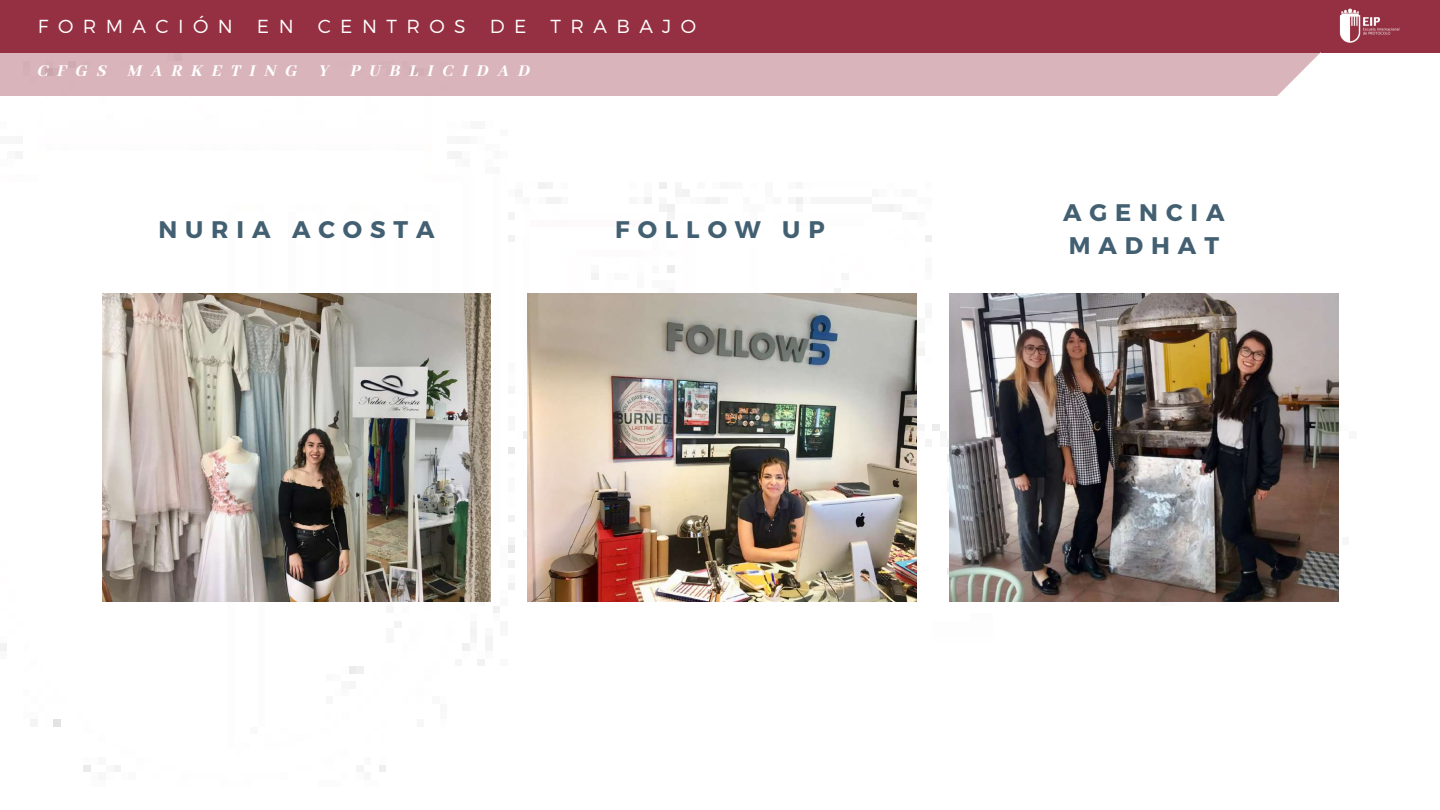
<style>
.page{position:relative;width:1440px;height:810px;background:#fff}
.page>*{position:absolute;margin:0;border:0;box-sizing:border-box;transform-origin:0 0}
.t1{font:700 24px/33px "Montserrat";letter-spacing:.33em;color:#426072}
.t2{font:300 18.9px "Montserrat";letter-spacing:.5em;color:#fff}
.t3{font:18px "CA Generated";letter-spacing:.5em;color:#fff}
</style>
<div class="page">
<img style="left:0;top:52px;width:1440px;height:720px">
<div style="left:0;top:44px;width:1321px;height:52px;background:#d9b5bb"></div>
<div style="left:0;top:0;width:1440px;height:52px;background:#953042"></div>
<img style="left:102px;top:293px;width:389px;height:308px">
<img style="left:1339px;top:8px;width:61px;height:35px">
<img style="left:528px;top:293px;width:388px;height:308px">
<img style="left:950px;top:293px;width:388px;height:308px">
<svg style="left:1226px;top:52px;width:95px;height:95px"></svg>
<p class="t2" style="left:38px;top:14px;width:196px">FORMACIÓN</p>
<p class="t2" style="left:257px;top:14px;width:38px">E N</p>
<p class="t2" style="left:318px;top:14px;width:150px">CENTROS</p>
<p class="t2" style="left:490px;top:14px;width:38px">D E</p>
<p class="t2" style="left:550px;top:14px;width:147px">TRABAJO</p>
<p class="t3" style="left:38px;top:61px;width:494px">CFGS MARKETING Y PUBLICIDAD</p>
<p class="t1" style="left:158px;top:212px;width:278px">NURIA ACOSTA</p>
<p class="t1" style="left:615px;top:212px;width:211px">FOLLOW UP</p>
<p class="t1" style="left:1063px;top:195px;width:163px">AGENCIA<br>MADHAT</p>
</div>
